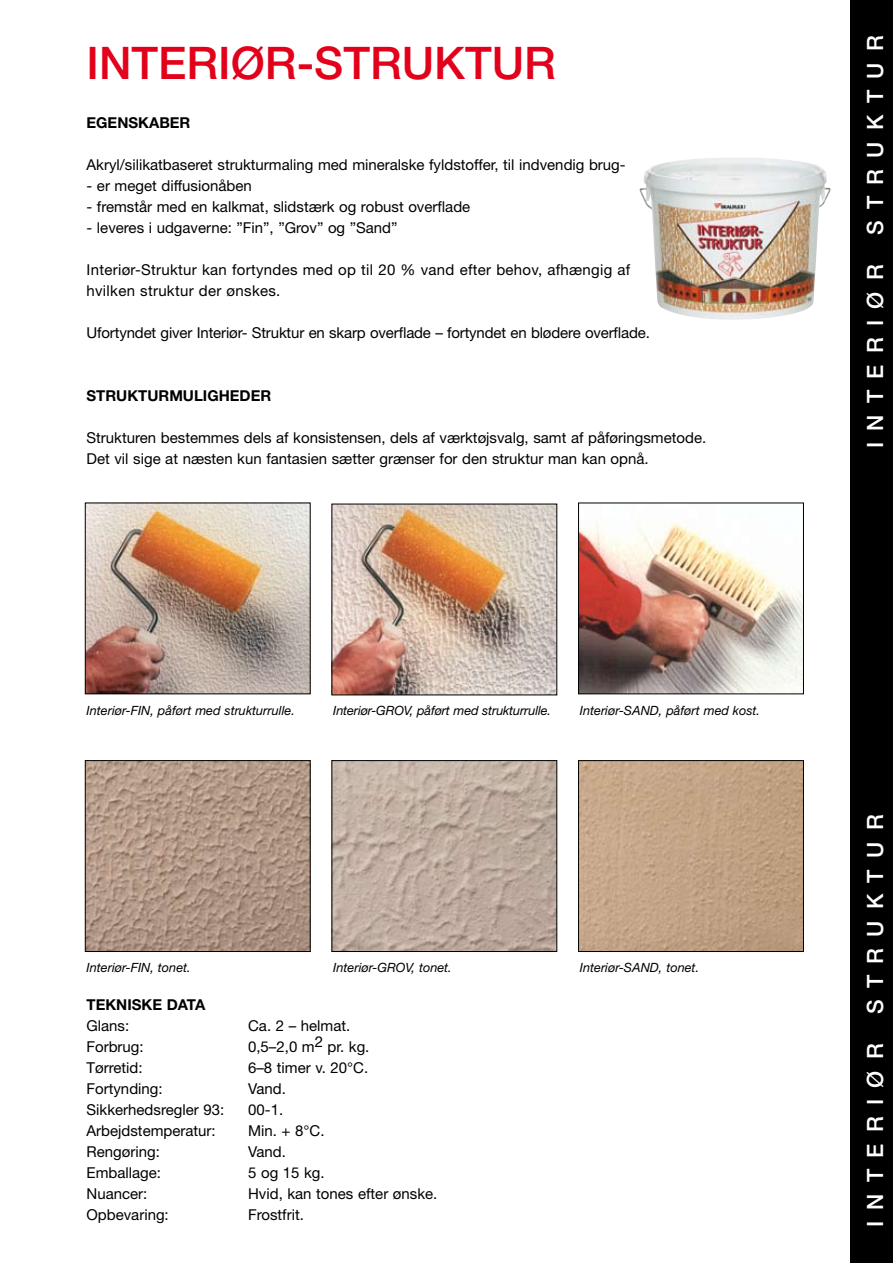
<style>
.page{position:relative;width:893px;height:1263px;background:#fff}
.page>*{position:absolute;margin:0;border:0;box-sizing:border-box;transform-origin:0 0}
.t1{font:500 45px "Helvetica Neue";color:#e2001a}
.t2{font:500 22.5px "Helvetica Neue";letter-spacing:.5em;color:#fff}
.t3{font:15px/21px "Helvetica Neue";color:#000}
.t4{font:15px/21px "Helvetica Neue";letter-spacing:.02em;color:#000}
.t5{font:700 15px "Helvetica Neue";color:#000}
.t6{font:italic 12.75px "Helvetica Neue";color:#000}
</style>
<div class="page">
<div style="left:850px;top:0;width:43px;height:1263px;background:#000"></div>
<img style="left:639px;top:158px;width:192px;height:162px">
<img style="left:87px;top:505px;width:221px;height:187px">
<div style="left:85px;top:503px;width:225px;height:191px;border:1px solid #000"></div>
<img style="left:334px;top:506px;width:221px;height:187px">
<img style="left:580px;top:523px;width:222px;height:169px">
<div style="left:578px;top:503px;width:226px;height:191px;border:1px solid #000"></div>
<img style="left:87px;top:762px;width:221px;height:188px">
<div style="left:85px;top:760px;width:225px;height:192px;border:1px solid #000"></div>
<img style="left:334px;top:762px;width:221px;height:188px">
<div style="left:332px;top:760px;width:225px;height:192px;border:1px solid #000"></div>
<img style="left:580px;top:762px;width:222px;height:188px">
<div style="left:578px;top:760px;width:226px;height:192px;border:1px solid #000"></div>
<h1 class="t1" style="left:87px;top:36px;width:27px">INTERIØR</h1>
<h1 class="t1" style="left:297px;top:36px;width:49px">-STRUKTUR</h1>
<p class="t5" style="left:87px;top:113px;width:105px">EGENSKABER</p>
<p class="t3" style="left:87px;top:154px;width:541px">Akryl/silikatbaseret strukturmaling med mineralske fyldstoffer, til indvendig brug-</p>
<p class="t3" style="left:87px;top:175px;width:167px">- er meget diffusionåben</p>
<p class="t3" style="left:87px;top:196px;width:385px">- fremstår med en kalkmat, slidstærk og robust overflade</p>
<p class="t3" style="left:87px;top:217px;width:313px">- leveres i udgaverne: ”Fin”, ”Grov” og ”Sand”</p>
<p class="t4" style="left:87px;top:259px;width:545px">Interiør-Struktur kan fortyndes med op til 20 % vand efter behov, afhængig af hvilken struktur der ønskes.</p>
<p class="t3" style="left:87px;top:322px;width:565px">Ufortyndet giver Interiør- Struktur en skarp overflade – fortyndet en blødere overflade.</p>
<p class="t5" style="left:87px;top:386px;width:186px">STRUKTURMULIGHEDER</p>
<p class="t3" style="left:87px;top:427px;width:621px">Strukturen bestemmes dels af konsistensen, dels af værktøjsvalg, samt af påføringsmetode.<br>Det vil sige at næsten kun fantasien sætter grænser for den struktur man kan opnå.</p>
<p class="t6" style="left:87px;top:703px;width:210px">Interiør-FIN, påført med strukturrulle.</p>
<p class="t6" style="left:333px;top:703px;width:219px">Interiør-GROV, påført med strukturrulle.</p>
<p class="t6" style="left:580px;top:703px;width:182px">Interiør-SAND, påført med kost.</p>
<p class="t6" style="left:87px;top:959px;width:106px">Interiør-FIN, tonet.</p>
<p class="t6" style="left:333px;top:959px;width:120px">Interiør-GROV, tonet.</p>
<p class="t6" style="left:580px;top:959px;width:121px">Interiør-SAND, tonet.</p>
<p class="t5" style="left:87px;top:995px;width:120px">TEKNISKE DATA</p>
<p class="t3" style="left:87px;top:1015px;width:44px">Glans:</p>
<p class="t3" style="left:248px;top:1015px;width:104px">Ca. 2 – helmat.</p>
<p class="t3" style="left:87px;top:1036px;width:59px">Forbrug:</p>
<p class="t3" style="left:248px;top:1036px;width:123px">0,5–2,0 m2 pr. kg.</p>
<p class="t3" style="left:87px;top:1057px;width:58px">Tørretid:</p>
<p class="t3" style="left:248px;top:1057px;width:122px">6–8 timer v. 20°C.</p>
<p class="t3" style="left:87px;top:1078px;width:78px">Fortynding:</p>
<p class="t3" style="left:248px;top:1078px;width:39px">Vand.</p>
<p class="t3" style="left:87px;top:1099px;width:139px">Sikkerhedsregler 93:</p>
<p class="t3" style="left:248px;top:1099px;width:37px">00-1.</p>
<p class="t3" style="left:87px;top:1120px;width:131px">Arbejdstemperatur:</p>
<p class="t3" style="left:248px;top:1120px;width:78px">Min. + 8°C.</p>
<p class="t3" style="left:87px;top:1141px;width:75px">Rengøring:</p>
<p class="t3" style="left:248px;top:1141px;width:39px">Vand.</p>
<p class="t3" style="left:87px;top:1162px;width:76px">Emballage:</p>
<p class="t3" style="left:248px;top:1162px;width:78px">5 og 15 kg.</p>
<p class="t3" style="left:87px;top:1183px;width:62px">Nuancer:</p>
<p class="t3" style="left:248px;top:1183px;width:191px">Hvid, kan tones efter ønske.</p>
<p class="t3" style="left:87px;top:1204px;width:84px">Opbevaring:</p>
<p class="t3" style="left:248px;top:1204px;width:57px">Frostfrit.</p>
<h2 class="t2" style="left:862px;top:235px;width:201px;rotate:-90deg">struktur</h2>
<h2 class="t2" style="left:862px;top:448px;width:185px;rotate:-90deg">interiør</h2>
<h2 class="t2" style="left:862px;top:1014px;width:201px;rotate:-90deg">struktur</h2>
<h2 class="t2" style="left:862px;top:1227px;width:185px;rotate:-90deg">interiør</h2>
</div>
